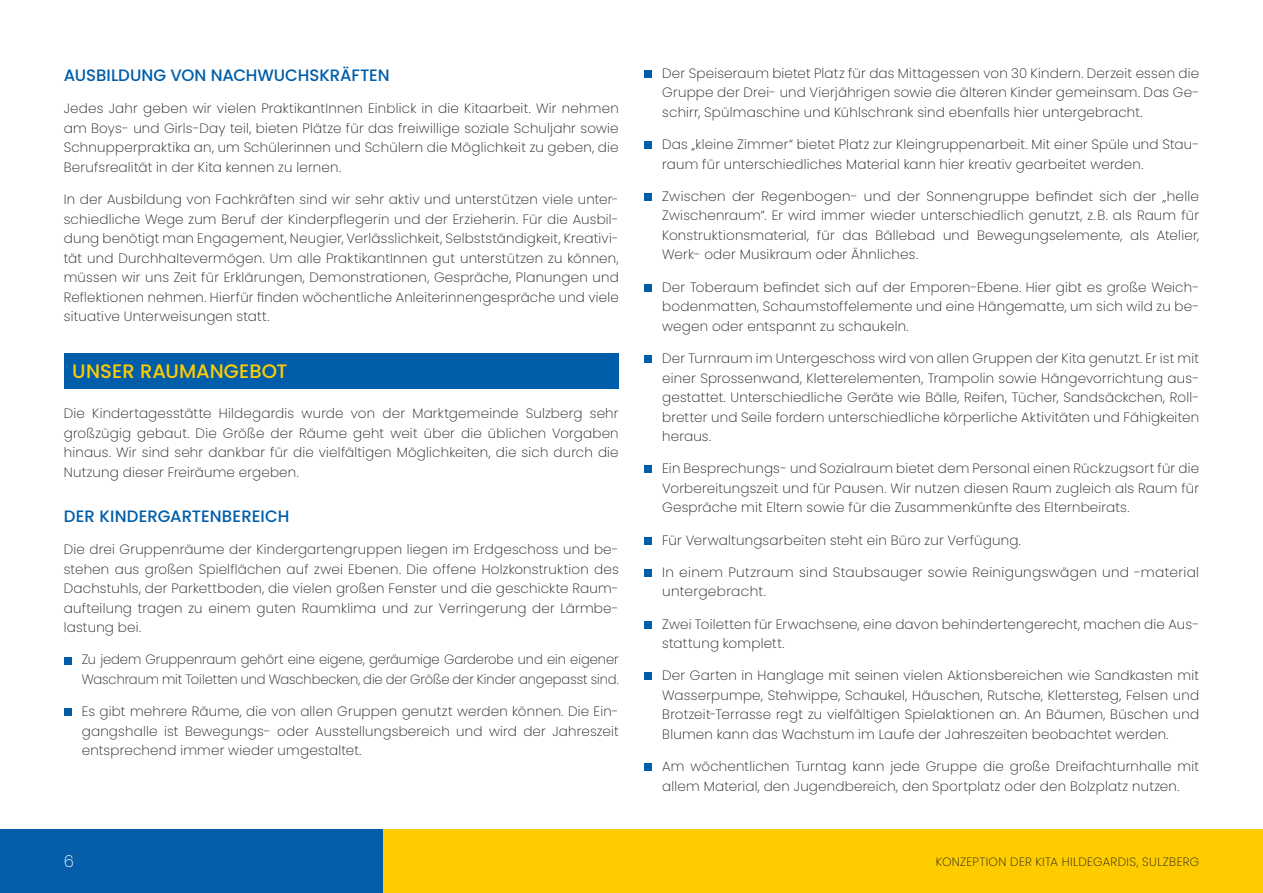
<style>
.page{position:relative;width:1263px;height:893px;background:#fff}
.page>*{position:absolute;margin:0;border:0;box-sizing:border-box;transform-origin:0 0}
.t1{font:500 19.5px "Poppins";letter-spacing:.005em;color:#fc0}
.t2{font:500 16.5px "Poppins";color:#005da9}
.t3{font:200 16.5px "Poppins";color:#fff}
.t4{font:200 13.5px/19.5px "Poppins";letter-spacing:.015em;color:#1d1d1b;text-align:justify}
.t5{font:200 13.5px/19.5px "Poppins";letter-spacing:-.005em;color:#1d1d1b}
.t6{font:200 12px "Poppins";letter-spacing:.03em;color:#1d1d1b}
</style>
<div class="page">
<div style="left:0;top:829px;width:383px;height:64px;background:#065da9"></div>
<div style="left:383px;top:829px;width:880px;height:64px;background:#fc0"></div>
<div style="left:64px;top:353px;width:555px;height:36px;background:#005da9"></div>
<div style="left:64px;top:657px;width:8px;height:7px;background:#005da9"></div>
<div style="left:64px;top:708px;width:8px;height:8px;background:#005da9"></div>
<div style="left:644px;top:70px;width:8px;height:8px;background:#005da9"></div>
<div style="left:644px;top:141px;width:8px;height:8px;background:#005da9"></div>
<div style="left:644px;top:193px;width:8px;height:8px;background:#005da9"></div>
<div style="left:644px;top:284px;width:8px;height:8px;background:#005da9"></div>
<div style="left:644px;top:355px;width:8px;height:8px;background:#005da9"></div>
<div style="left:644px;top:465px;width:8px;height:8px;background:#005da9"></div>
<div style="left:644px;top:537px;width:8px;height:7px;background:#005da9"></div>
<div style="left:644px;top:569px;width:8px;height:8px;background:#005da9"></div>
<div style="left:644px;top:621px;width:8px;height:8px;background:#005da9"></div>
<div style="left:644px;top:672px;width:8px;height:8px;background:#005da9"></div>
<div style="left:644px;top:763px;width:8px;height:8px;background:#005da9"></div>
<p class="t2" style="left:64px;top:66px;width:327px">AUSBILDUNG VON NACHWUCHSKRÄFTEN</p>
<p class="t4" style="left:64px;top:99px;width:556px">Jedes Jahr geben wir vielen PraktikantInnen Einblick in die Kitaarbeit. Wir nehmen am Boys- und Girls-Day teil, bieten Plätze für das freiwillige soziale Schuljahr sowie Schnupperpraktika an, um Schülerinnen und Schülern die Möglichkeit zu geben, die Berufsrealität in der Kita kennen zu lernen.</p>
<p class="t4" style="left:64px;top:190px;width:556px">In der Ausbildung von Fachkräften sind wir sehr aktiv und unterstützen viele unter&shy;schiedliche Wege zum Beruf der Kinderpflegerin und der Erzieherin. Für die Ausbil&shy;dung benötigt man Engagement, Neugier, Verlässlichkeit, Selbstständigkeit, Kreativi&shy;tät und Durchhaltevermögen. Um alle PraktikantInnen gut unterstützen zu können, müssen wir uns Zeit für Erklärungen, Demonstrationen, Gespräche, Planungen und Reflektionen nehmen. Hierfür finden wöchentliche Anleiterinnengespräche und viele situative Unterweisungen statt.</p>
<h1 class="t1" style="left:72px;top:359px;width:217px">UNSER RAUMANGEBOT</h1>
<p class="t4" style="left:64px;top:404px;width:556px">Die Kindertagesstätte Hildegardis wurde von der Marktgemeinde Sulzberg sehr großzügig gebaut. Die Größe der Räume geht weit über die üblichen Vorgaben hinaus. Wir sind sehr dankbar für die vielfältigen Möglichkeiten, die sich durch die Nutzung dieser Freiräume ergeben.</p>
<p class="t2" style="left:64px;top:507px;width:227px">DER KINDERGARTENBEREICH</p>
<p class="t4" style="left:64px;top:540px;width:556px">Die drei Gruppenräume der Kindergartengruppen liegen im Erdgeschoss und be&shy;stehen aus großen Spielflächen auf zwei Ebenen. Die offene Holzkonstruktion des Dachstuhls, der Parkettboden, die vielen großen Fenster und die geschickte Raum&shy;aufteilung tragen zu einem guten Raumklima und zur Verringerung der Lärmbe&shy;lastung bei.</p>
<p class="t5" style="left:82px;top:650px;width:538px">Zu jedem Gruppenraum gehört eine eigene, geräumige Garderobe und ein eigener<br>Waschraum mit Toiletten und Waschbecken, die der Größe der Kinder angepasst sind.</p>
<p class="t4" style="left:82px;top:702px;width:538px">Es gibt mehrere Räume, die von allen Gruppen genutzt werden können. Die Ein&shy;gangshalle ist Bewegungs- oder Ausstellungsbereich und wird der Jahreszeit entsprechend immer wieder umgestaltet.</p>
<p class="t4" style="left:662px;top:64px;width:538px">Der Speiseraum bietet Platz für das Mittagessen von 30 Kindern. Derzeit essen die Gruppe der Drei- und Vierjährigen sowie die älteren Kinder gemeinsam. Das Ge&shy;schirr, Spülmaschine und Kühlschrank sind ebenfalls hier untergebracht.</p>
<p class="t4" style="left:662px;top:135px;width:538px">Das „kleine Zimmer“ bietet Platz zur Kleingruppenarbeit. Mit einer Spüle und Stau&shy;raum für unterschiedliches Material kann hier kreativ gearbeitet werden.</p>
<p class="t4" style="left:662px;top:187px;width:538px">Zwischen der Regenbogen- und der Sonnengruppe befindet sich der „helle Zwischenraum“. Er wird immer wieder unterschiedlich genutzt, z.B. als Raum für Konstruktionsmaterial, für das Bällebad und Bewegungselemente, als Atelier, Werk- oder Musikraum oder Ähnliches.</p>
<p class="t4" style="left:662px;top:277px;width:538px">Der Toberaum befindet sich auf der Emporen-Ebene. Hier gibt es große Weich&shy;bodenmatten, Schaumstoffelemente und eine Hängematte, um sich wild zu be&shy;wegen oder entspannt zu schaukeln.</p>
<p class="t4" style="left:662px;top:349px;width:538px">Der Turnraum im Untergeschoss wird von allen Gruppen der Kita genutzt. Er ist mit einer Sprossenwand, Kletterelementen, Trampolin sowie Hängevorrichtung aus&shy;gestattet. Unterschiedliche Geräte wie Bälle, Reifen, Tücher, Sandsäckchen, Roll&shy;bretter und Seile fordern unterschiedliche körperliche Aktivitäten und Fähigkeiten heraus.</p>
<p class="t4" style="left:662px;top:459px;width:538px">Ein Besprechungs- und Sozialraum bietet dem Personal einen Rückzugsort für die Vorbereitungszeit und für Pausen. Wir nutzen diesen Raum zugleich als Raum für Gespräche mit Eltern sowie für die Zusammenkünfte des Elternbeirats.</p>
<p class="t4" style="left:662px;top:530px;width:360px">Für Verwaltungsarbeiten steht ein Büro zur Verfügung.</p>
<p class="t4" style="left:662px;top:562px;width:538px">In einem Putzraum sind Staubsauger sowie Reinigungswägen und -material untergebracht.</p>
<p class="t4" style="left:662px;top:614px;width:538px">Zwei Toiletten für Erwachsene, eine davon behindertengerecht, machen die Aus&shy;stattung komplett.</p>
<p class="t4" style="left:662px;top:666px;width:538px">Der Garten in Hanglage mit seinen vielen Aktionsbereichen wie Sandkasten mit Wasserpumpe, Stehwippe, Schaukel, Häuschen, Rutsche, Klettersteg, Felsen und Brotzeit-Terrasse regt zu vielfältigen Spielaktionen an. An Bäumen, Büschen und Blumen kann das Wachstum im Laufe der Jahreszeiten beobachtet werden.</p>
<p class="t4" style="left:662px;top:757px;width:538px">Am wöchentlichen Turntag kann jede Gruppe die große Dreifachturnhalle mit allem Material, den Jugendbereich, den Sportplatz oder den Bolzplatz nutzen.</p>
<p class="t3" style="left:64px;top:852px;width:12px">6</p>
<p class="t6" style="left:936px;top:854px;width:265px">KONZEPTION DER KITA HILDEGARDIS, SULZBERG</p>
</div>
